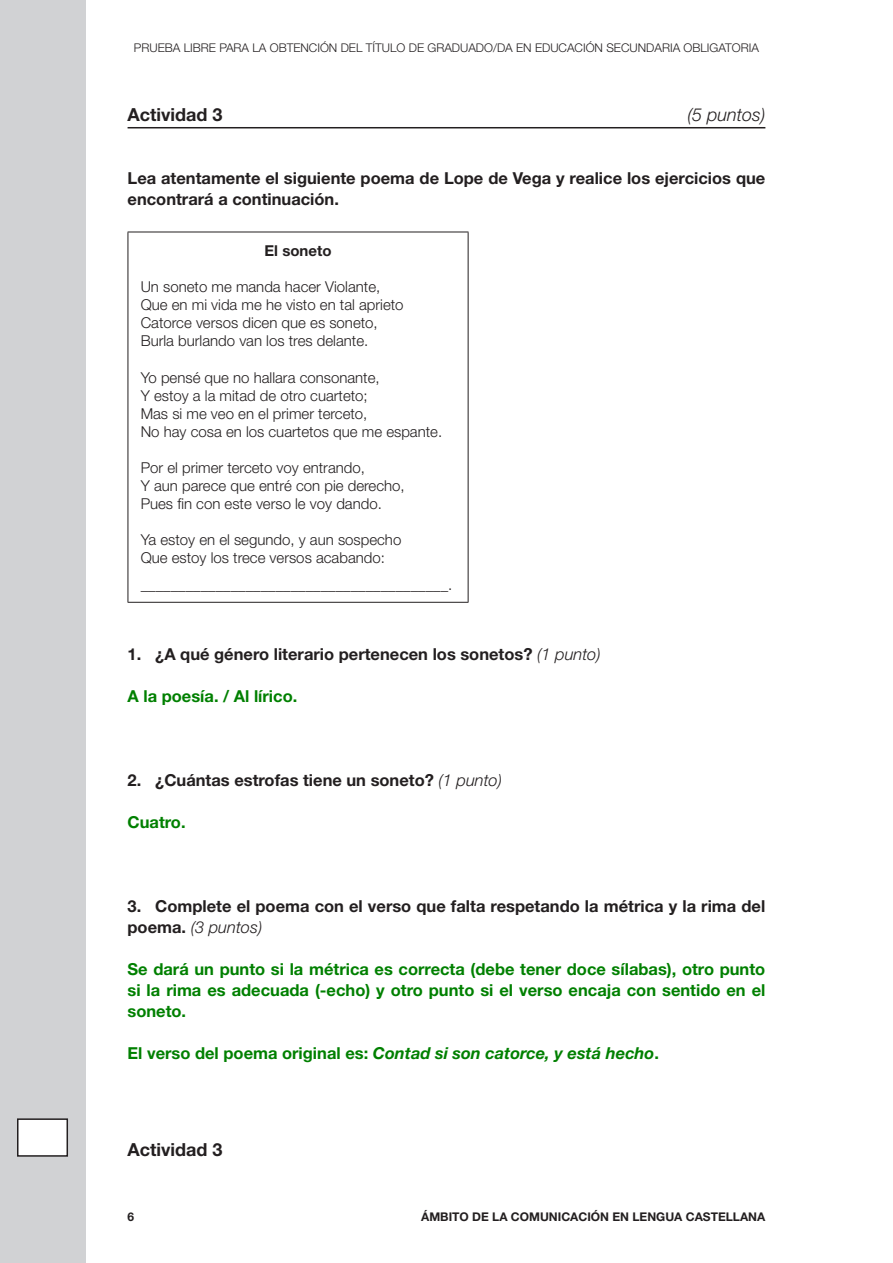
<style>
.page{position:relative;width:893px;height:1263px;background:#fff}
.page>*{position:absolute;margin:0;border:0;box-sizing:border-box;transform-origin:0 0}
.Activitat{font:700 18px "Helvetica Neue";color:#231f20}
.Text{font:700 18px "Helvetica Neue";color:#231f20}
.Activitat-2{font:italic 300 18px "Helvetica Neue";color:#231f20}
.Pregunta{font:700 16.5px/21px "Helvetica Neue";color:#231f20}
.Text_pauta{font:700 16.5px/21px "Helvetica Neue";color:#008000;text-align:justify}
.Text_pauta-2{font:italic 700 16.5px "Helvetica Neue";color:#008000}
.Requadre{font:300 15px "Helvetica Neue";color:#231f20}
.Requadre-2{font:700 15px "Helvetica Neue";color:#231f20}
.t1{font:300 12px "Helvetica Neue";color:#231f20}
.t2{font:700 12px "Helvetica Neue";color:#231f20}
.s1{font-weight:300;font-style:italic}
.s2{font-style:normal}
</style>
<div class="page">
<div style="left:0;top:0;width:85px;height:1263px;background:#d1d2d4"></div>
<hr style="left:128px;top:127px;width:637px;height:1px;background:#231f20">
<hr style="left:128px;top:232px;width:340px;height:1px;background:#231f20">
<hr style="left:128px;top:232px;width:1px;height:370px;background:#231f20">
<hr style="left:468px;top:232px;width:1px;height:370px;background:#231f20">
<hr style="left:128px;top:602px;width:340px;height:1px;background:#231f20">
<div style="left:18px;top:1119px;width:49px;height:37px;background:#fff"></div>
<div style="left:17px;top:1118px;width:51px;height:39px;border:2px solid #231f20"></div>
<p class="t1" style="left:134px;top:40px;width:626px">PRUEBA LIBRE PARA LA OBTENCIÓN DEL TÍTULO DE GRADUADO/DA EN EDUCACIÓN SECUNDARIA OBLIGATORIA</p>
<p class="Activitat" style="left:128px;top:103px;width:96px">Actividad 3</p>
<p class="Activitat-2" style="left:687px;top:103px;width:79px">(5 puntos)</p>
<p class="Pregunta" style="left:128px;top:167px;width:639px">Lea atentamente el siguiente poema de Lope de Vega y realice los ejercicios que encontrará a continuación.</p>
<p class="Requadre-2" style="left:265px;top:242px;width:68px">El soneto</p>
<p class="Requadre" style="left:141px;top:278px;width:241px">Un soneto me manda hacer Violante,</p>
<p class="Requadre" style="left:141px;top:296px;width:264px">Que en mi vida me he visto en tal aprieto</p>
<p class="Requadre" style="left:141px;top:314px;width:239px">Catorce versos dicen que es soneto,</p>
<p class="Requadre" style="left:141px;top:332px;width:229px">Burla burlando van los tres delante.</p>
<p class="Requadre" style="left:141px;top:368px;width:240px">Yo pensé que no hallara consonante,</p>
<p class="Requadre" style="left:141px;top:386px;width:229px">Y estoy a la mitad de otro cuarteto;</p>
<p class="Requadre" style="left:141px;top:404px;width:228px">Mas si me veo en el primer terceto,</p>
<p class="Requadre" style="left:141px;top:422px;width:303px">No hay cosa en los cuartetos que me espante.</p>
<p class="Requadre" style="left:141px;top:458px;width:226px">Por el primer terceto voy entrando,</p>
<p class="Requadre" style="left:141px;top:476px;width:266px">Y aun parece que entré con pie derecho,</p>
<p class="Requadre" style="left:141px;top:494px;width:243px">Pues fin con este verso le voy dando.</p>
<p class="Requadre" style="left:141px;top:530px;width:262px">Ya estoy en el segundo, y aun sospecho</p>
<p class="Requadre" style="left:141px;top:548px;width:246px">Que estoy los trece versos acabando:</p>
<p class="Requadre" style="left:141px;top:575px;width:313px">_________________________________________.</p>
<p class="Pregunta" style="left:128px;top:643px;width:475px">1. ¿A qué género literario pertenecen los sonetos? <span class="s1">(1 punto)</span></p>
<p class="Text_pauta" style="left:128px;top:685px;width:171px">A la poesía. / Al lírico.</p>
<p class="Pregunta" style="left:128px;top:769px;width:376px">2. ¿Cuántas estrofas tiene un soneto? <span class="s1">(1 punto)</span></p>
<p class="Text_pauta" style="left:128px;top:811px;width:60px">Cuatro.</p>
<p class="Pregunta" style="left:128px;top:895px;width:639px">3. Complete el poema con el verso que falta respetando la métrica y la rima del poema. <span class="s1">(3 puntos)</span></p>
<p class="Text_pauta" style="left:128px;top:958px;width:639px">Se dará un punto si la métrica es correcta (debe tener doce sílabas), otro punto si la rima es adecuada (-echo) y otro punto si el verso encaja con sentido en el soneto.</p>
<p class="Text_pauta-2" style="left:128px;top:1042px;width:533px"><span class="s2">El verso del poema original es:</span> Contad si son catorce, y está hecho<span class="s2">.</span></p>
<p class="Text" style="left:128px;top:1139px;width:96px">Actividad 3</p>
<p class="t2" style="left:128px;top:1209px;width:8px">6</p>
<p class="t2" style="left:421px;top:1209px;width:346px">ÁMBITO DE LA COMUNICACIÓN EN LENGUA CASTELLANA</p>
</div>
